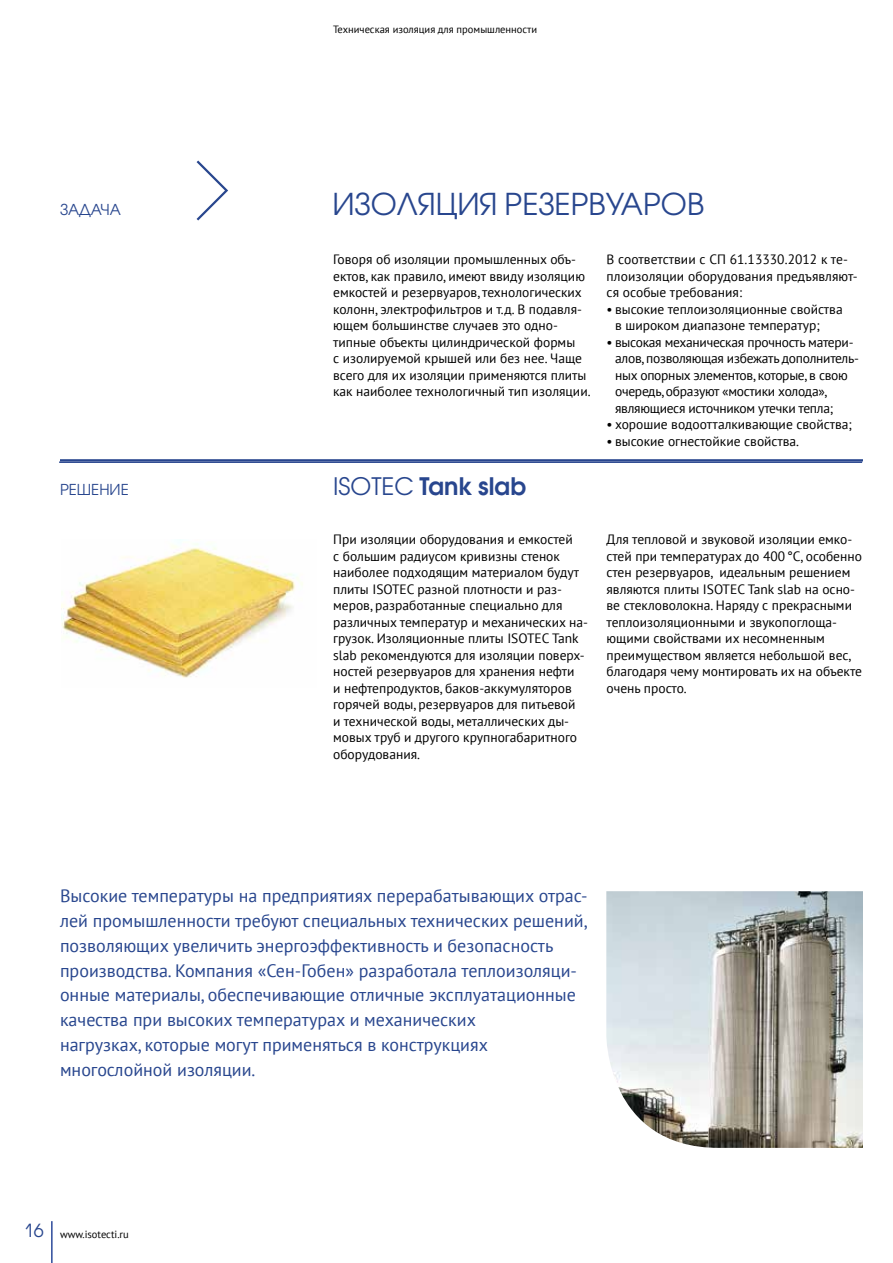
<style>
.page{position:relative;width:893px;height:1263px;background:#fff}
.page>*{position:absolute;margin:0;border:0;box-sizing:border-box;transform-origin:0 0}
.t1{font:30px "Avant Garde Gothic C";color:#28468e}
.t2{font:700 24px "Avant Garde Gothic C";color:#28468e}
.t3{font:18px/24.8px "PT Sans";color:#28468e}
.t4{font:15px "Avant Garde Gothic C";color:#28468e}
.t5{font:13.5px/16.5px "PT Sans";color:#000}
.t6{font:13.5px/16.5px "PT Sans";letter-spacing:-.02em;color:#000}
.t7{font:10.5px "PT Sans";color:#000}
.s1{font-weight:400}
.s2{font-family:"Avant Garde Gothic C";font-size:18px;color:#28468e}
</style>
<div class="page">
<hr style="left:59px;top:461px;width:803px;height:2px;background:#28468e">
<img style="left:606px;top:891px;width:257px;height:257px">
<hr style="left:60px;top:459px;width:803px;height:2px;background:#28468e">
<svg style="left:196px;top:160px;width:32px;height:61px"></svg>
<img style="left:61px;top:539px;width:242px;height:139px">
<hr style="left:51px;top:1221px;width:2px;height:42px;background:#2d4b9b">
<p class="t4" style="left:60px;top:200px;width:62px">ЗАДАЧА</p>
<p class="t4" style="left:60px;top:480px;width:70px">РЕШЕНИЕ</p>
<p class="t7" style="left:333px;top:22px;width:205px">Техническая изоляция для промышленности</p>
<h1 class="t1" style="left:332px;top:186px;width:373px">ИЗОЛЯЦИЯ РЕЗЕРВУАРОВ</h1>
<p class="t5" style="left:333px;top:251px;width:259px">Говоря об изоляции промышленных объ&shy;ектов, как правило, имеют ввиду изоляцию емкостей и резервуаров, технологических колонн, электрофильтров и т.д. В подавля&shy;ющем большинстве случаев это одно&shy;типные объекты цилиндрической формы<br>с изолируемой крышей или без нее. Чаще всего для их изоляции применяются плиты как наиболее технологичный тип изоляции.</p>
<p class="t5" style="left:607px;top:251px;width:253px">В соответствии с СП 61.13330.2012 к те&shy;плоизоляции оборудования предъявляют&shy;ся особые требования:</p>
<p class="t5" style="left:615px;top:300px;width:229px;text-indent:-9px">• высокие теплоизоляционные свойства в широком диапазоне температур;</p>
<p class="t6" style="left:615px;top:333px;width:245px;text-indent:-9px">• высокая механическая прочность матери&shy;алов, позволяющая избежать дополнитель&shy;ных опорных элементов, которые, в свою очередь, образуют «мостики холода», являющиеся источником утечки тепла;</p>
<p class="t5" style="left:607px;top:416px;width:247px">• хорошие водоотталкивающие свойства;</p>
<p class="t5" style="left:607px;top:432px;width:194px">• высокие огнестойкие свойства.</p>
<h2 class="t2" style="left:333px;top:472px;width:195px"><span class="s1">ISOTEC</span> Tank slab</h2>
<p class="t5" style="left:333px;top:531px;width:256px">При изоляции оборудования и емкостей<br>с большим радиусом кривизны стенок наиболее подходящим материалом будут плиты ISOTEC разной плотности и раз&shy;меров, разработанные специально для различных температур и механических на&shy;грузок. Изоляционные плиты ISOTEC Tank slab рекомендуются для изоляции поверх&shy;ностей резервуаров для хранения нефти<br>и нефтепродуктов, баков-аккумуляторов горячей воды, резервуаров для питьевой<br>и технической воды, металлических ды&shy;мовых труб и другого крупногабаритного оборудования.</p>
<p class="t5" style="left:607px;top:531px;width:257px">Для тепловой и звуковой изоляции емко&shy;стей при температурах до 400 °С, особенно стен резервуаров, идеальным решением являются плиты ISOTEC Tank slab на осно&shy;ве стекловолокна. Наряду с прекрасными теплоизоляционными и звукопоглоща&shy;ющими свойствами их несомненным преимуществом является небольшой вес, благодаря чему монтировать их на объекте очень просто.</p>
<p class="t3" style="left:60px;top:883px;width:529px">Высокие температуры на предприятиях перерабатывающих отрас&shy;лей промышленности требуют специальных технических решений, позволяющих увеличить энергоэффективность и безопасность производства. Компания «Сен-Гобен» разработала теплоизоляци&shy;онные материалы, обеспечивающие отличные эксплуатационные качества при высоких температурах и механических<br>нагрузках, которые могут применяться в конструкциях многослойной изоляции.</p>
<p class="t7" style="left:24px;top:1227px;width:107px"><span class="s2">16</span> www.isotecti.ru</p>
</div>
